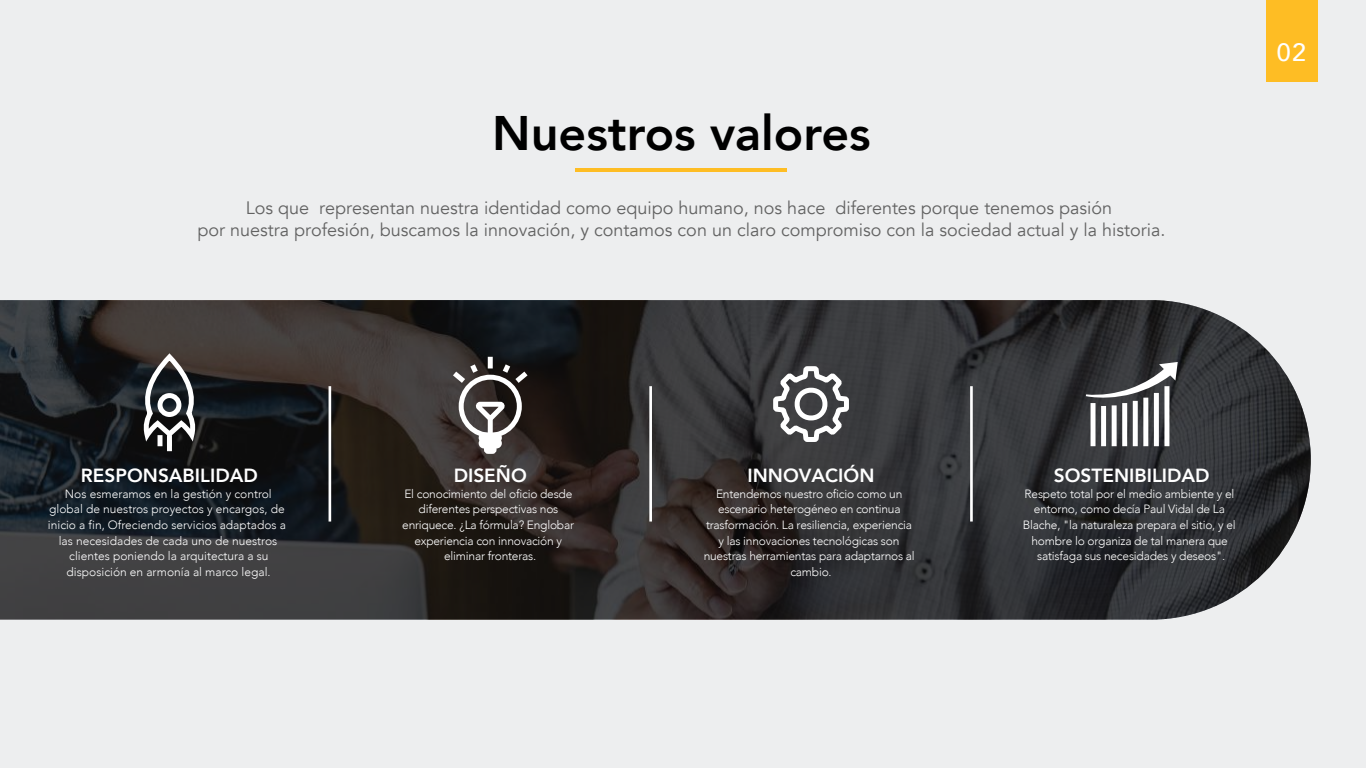
<style>
.page{position:relative;width:1366px;height:768px;background:#edeeef}
.page>*{position:absolute;margin:0;border:0;box-sizing:border-box;transform-origin:0 0}
.t1{font:800 48.4px "Avenir";color:#000}
.t2{font:500 25px "Avenir";color:#fff}
.t3{font:800 19px "Avenir";color:#fff}
.t4{font:18px/21.6px "Avenir";color:#626262;text-align:center}
.t5{font:300 12px/15.6px "Avenir";letter-spacing:-.02em;color:#fff;text-align:center}
.t6{font:300 12px/15.6px "Avenir";color:#fff;text-align:center}
</style>
<div class="page">
<svg style="left:0;top:300px;width:1311px;height:320px;background:#323233"></svg>
<svg style="left:143px;top:350px;width:53px;height:126px;background:#454547"></svg>
<div style="left:158px;top:393px;width:23px;height:24px;border:5px solid #fff;border-radius:50%"></div>
<div style="left:158px;top:435px;width:5px;height:11px;background:#fff"></div>
<div style="left:167px;top:440px;width:5px;height:11px;background:#fff"></div>
<div style="left:167px;top:435px;width:5px;height:11px;background:#fff"></div>
<div style="left:479px;top:438px;width:23px;height:10px;border:5px solid #fff;border-radius:3px"></div>
<div style="left:484px;top:443px;width:13px;height:11px;border:5px solid #fff;border-radius:2px"></div>
<div style="left:488px;top:419px;width:5px;height:16px;background:#fff"></div>
<svg style="left:471px;top:399px;width:36px;height:26px"></svg>
<div style="left:459px;top:375px;width:63px;height:63px;border:5px solid #fff;border-radius:50%"></div>
<div style="left:479px;top:433px;width:23px;height:10px;border:5px solid #fff;border-radius:3px"></div>
<div style="left:488px;top:357px;width:5px;height:11px;background:#fff"></div>
<svg style="left:498px;top:359px;width:35px;height:29px"></svg>
<svg style="left:448px;top:359px;width:34px;height:29px"></svg>
<svg style="left:771px;top:364px;width:80px;height:80px;background:#6a6b6d"></svg>
<div style="left:795px;top:388px;width:32px;height:32px;border:5px solid #fff;border-radius:14px"></div>
<div style="left:1091px;top:403px;width:5px;height:43px;background:#fff"></div>
<div style="left:1101px;top:406px;width:5px;height:40px;background:#fff"></div>
<div style="left:1112px;top:405px;width:5px;height:41px;background:#fff"></div>
<div style="left:1122px;top:403px;width:5px;height:43px;background:#fff"></div>
<div style="left:1133px;top:401px;width:5px;height:45px;background:#fff"></div>
<div style="left:1143px;top:398px;width:5px;height:48px;background:#fff"></div>
<div style="left:1154px;top:393px;width:5px;height:53px;background:#fff"></div>
<div style="left:1164px;top:386px;width:5px;height:60px;background:#fff"></div>
<svg style="left:1086px;top:362px;width:92px;height:36px;background:#5e5f61"></svg>
<hr style="left:329px;top:386px;width:2px;height:136px;background:#fff">
<hr style="left:649px;top:386px;width:3px;height:136px;background:#fff">
<hr style="left:970px;top:386px;width:3px;height:136px;background:#fff">
<div style="left:1266px;top:0;width:52px;height:81px;background:#febd24"></div>
<hr style="left:576px;top:169px;width:211px;height:3px;background:#febd24">
<h1 class="t1" style="left:492px;top:95px;width:380px">Nuestros valores</h1>
<h3 class="t4" style="left:198px;top:197px;width:969px">Los que representan nuestra identidad como equipo humano, nos hace diferentes porque tenemos pasión<br>por nuestra profesión, buscamos la innovación, y contamos con un claro compromiso con la sociedad actual y la historia.</h3>
<h2 class="t2" style="left:1277px;top:31px;width:31px">02</h2>
<h3 class="t3" style="left:81px;top:461px;width:178px">RESPONSABILIDAD</h3>
<p class="t6" style="left:48px;top:486px;width:240px">Nos esmeramos en la gestión y control global de nuestros proyectos y encargos, de inicio a fin, Ofreciendo servicios adaptados a las necesidades de cada uno de nuestros clientes poniendo la arquitectura a su disposición en armonía al marco legal.</p>
<h3 class="t3" style="left:454px;top:461px;width:75px">DISEÑO</h3>
<p class="t5" style="left:402px;top:486px;width:173px">El conocimiento del oficio desde diferentes perspectivas nos enriquece. ¿La fórmula? Englobar experiencia con innovación y eliminar fronteras.</p>
<h3 class="t3" style="left:748px;top:461px;width:128px">INNOVACIÓN</h3>
<p class="t5" style="left:704px;top:486px;width:213px">Entendemos nuestro oficio como un escenario heterogéneo en continua trasformación. La resiliencia, experiencia y las innovaciones tecnológicas son nuestras herramientas para adaptarnos al cambio.</p>
<h3 class="t3" style="left:1054px;top:461px;width:157px">SOSTENIBILIDAD</h3>
<p class="t5" style="left:1023px;top:486px;width:214px">Respeto total por el medio ambiente y el entorno, como decía Paul Vidal de La Blache, "la naturaleza prepara el sitio, y el hombre lo organiza de tal manera que satisfaga sus necesidades y deseos".</p>
</div>
